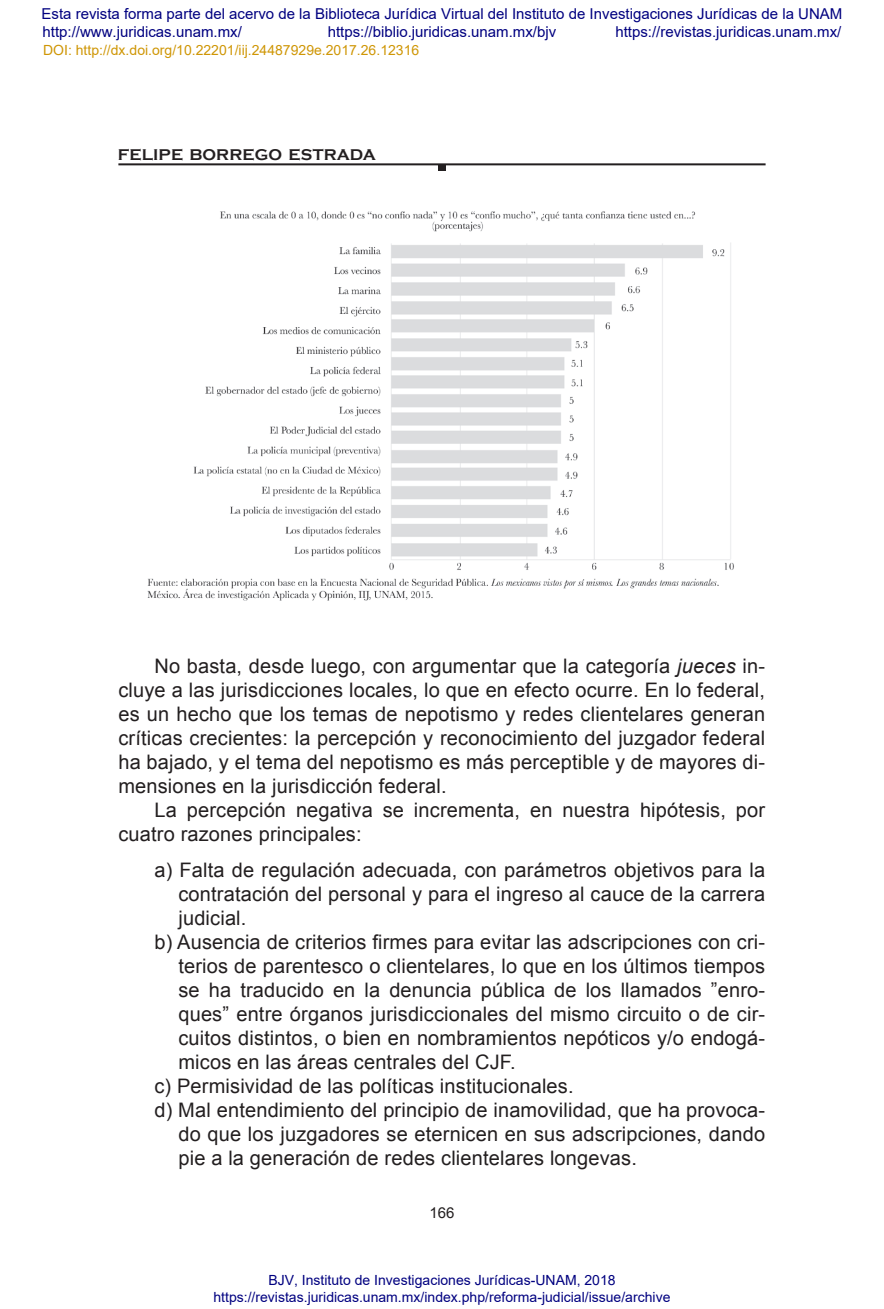
<style>
.page{position:relative;width:884px;height:1309px;background:#fff}
.page>*{position:absolute;margin:0;border:0;box-sizing:border-box;transform-origin:0 0}
.t1{font:20px/24px "Arial";letter-spacing:.01em;color:#231f20;text-align:justify}
.t2{font:700 16px "Copperplate Gothic";letter-spacing:.005em;color:#231f20}
.t3{font:15px/18px "Arial";color:#000080;text-align:center}
.t4{font:15px "Arial";color:#231f20}
.t5{font:14px/16.8px "Arial";color:#000080;text-align:center}
.t6{font:14px "Arial";color:#cf9605}
.s1{font-style:italic}
</style>
<div class="page">
<hr style="left:118px;top:163px;width:647px;height:2px;background:#231f20">
<svg style="left:438px;top:165px;width:7px;height:5px"></svg>
<img style="left:147px;top:211px;width:587px;height:390px">
<p class="t3" style="left:41px;top:4px;width:802px">Esta revista forma parte del acervo de la Biblioteca Jurídica Virtual del Instituto de Investigaciones Jurídicas de la UNAM https://biblio.juridicas.unam.mx/bjv</p>
<p class="t3" style="left:43px;top:22px;width:201px">http://www.juridicas.unam.mx/</p>
<p class="t3" style="left:615px;top:22px;width:227px">https://revistas.juridicas.unam.mx/</p>
<p class="t6" style="left:43px;top:41px;width:377px">DOI: http://dx.doi.org/10.22201/iij.24487929e.2017.26.12316</p>
<p class="t2" style="left:118px;top:145px;width:259px">FELIPE BORREGO ESTRADA</p>
<p class="t1" style="left:118px;top:654px;width:648px;text-indent:36px">No basta, desde luego, con argumentar que la categoría <span class="s1">jueces</span> in&shy;cluye a las jurisdicciones locales, lo que en efecto ocurre. En lo federal, es un hecho que los temas de nepotismo y redes clientelares generan críticas crecientes: la percepción y reconocimiento del juzgador federal ha bajado, y el tema del nepotismo es más perceptible y de mayores di&shy;mensiones en la jurisdicción federal.</p>
<p class="t1" style="left:118px;top:798px;width:648px;text-indent:36px">La percepción negativa se incrementa, en nuestra hipótesis, por cuatro razones principales:</p>
<p class="t1" style="left:154px;top:858px;width:612px">a) Falta de regulación adecuada, con parámetros objetivos para la</p>
<p class="t1" style="left:178px;top:882px;width:588px">contratación del personal y para el ingreso al cauce de la carrera</p>
<p class="t1" style="left:178px;top:906px;width:69px">judicial.</p>
<p class="t1" style="left:154px;top:930px;width:612px">b) Ausencia de criterios firmes para evitar las adscripciones con cri-</p>
<p class="t1" style="left:178px;top:954px;width:588px">terios de parentesco o clientelares, lo que en los últimos tiempos</p>
<p class="t1" style="left:178px;top:978px;width:588px">se ha traducido en la denuncia pública de los llamados ”enro-</p>
<p class="t1" style="left:178px;top:1002px;width:588px">ques” entre órganos jurisdiccionales del mismo circuito o de cir-</p>
<p class="t1" style="left:178px;top:1026px;width:588px">cuitos distintos, o bien en nombramientos nepóticos y/o endogá-</p>
<p class="t1" style="left:178px;top:1050px;width:339px">micos en las áreas centrales del CJF.</p>
<p class="t1" style="left:154px;top:1074px;width:420px">c) Permisividad de las políticas institucionales.</p>
<p class="t1" style="left:154px;top:1098px;width:612px">d) Mal entendimiento del principio de inamovilidad, que ha provoca-</p>
<p class="t1" style="left:178px;top:1122px;width:588px">do que los juzgadores se eternicen en sus adscripciones, dando</p>
<p class="t1" style="left:178px;top:1146px;width:460px">pie a la generación de redes clientelares longevas.</p>
<p class="t4" style="left:429px;top:1203px;width:27px">166</p>
<p class="t5" style="left:213px;top:1271px;width:458px">BJV, Instituto de Investigaciones Jurídicas-UNAM, 2018 https://revistas.juridicas.unam.mx/index.php/reforma-judicial/issue/archive</p>
</div>
